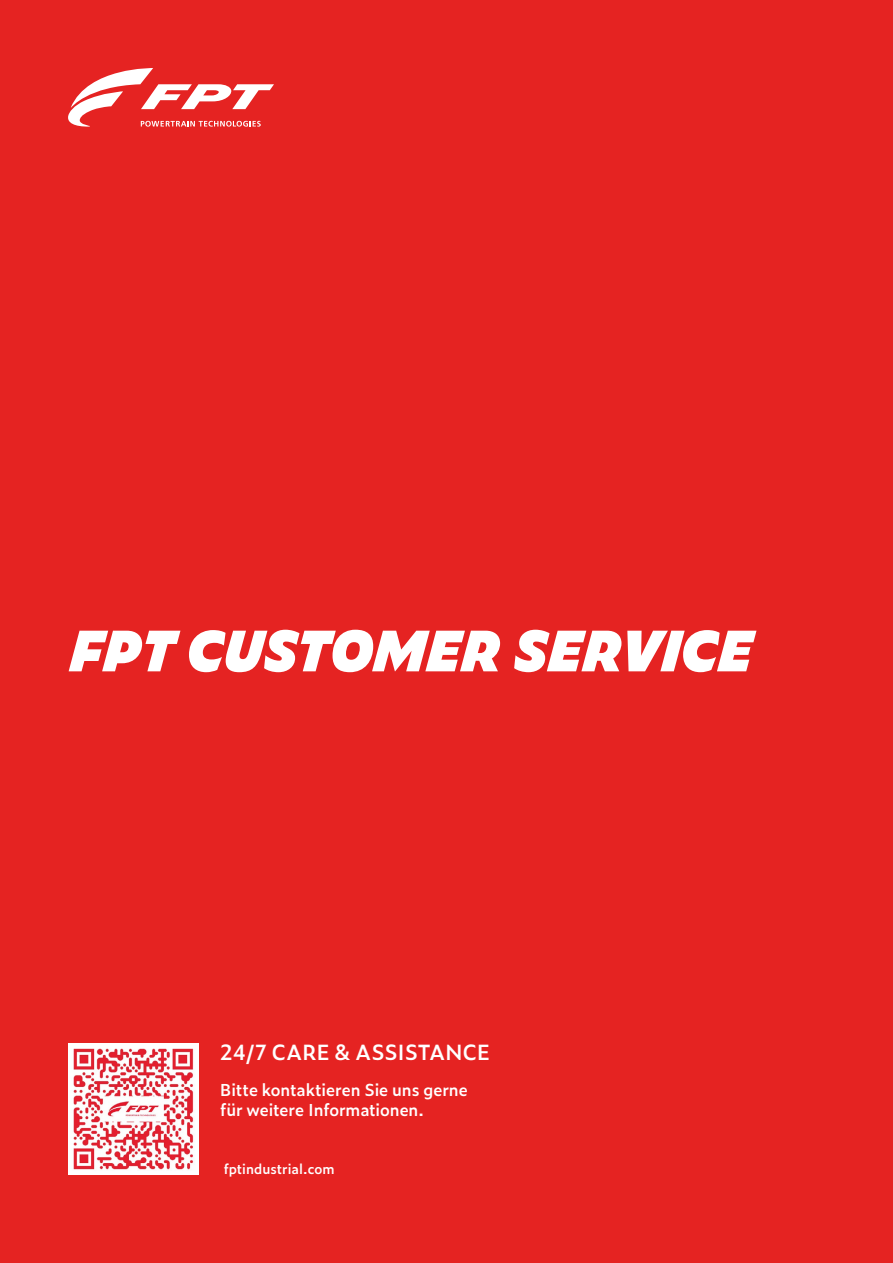
<style>
.page{position:relative;width:893px;height:1263px;background:#e52322}
.page>*{position:absolute;margin:0;border:0;box-sizing:border-box;transform-origin:0 0}
.t1{font:italic 900 54.3px "Zeitung Pro";letter-spacing:-.015em;color:#fff}
.t2{font:21px "Zeitung Pro";color:#fff}
.t3{font:16.5px/19.8px "Zeitung Pro";letter-spacing:-.005em;color:#fff}
.t4{font:13.5px "Zeitung Pro";color:#fff}
</style>
<div class="page">
<svg style="left:68px;top:68px;width:206px;height:59px"></svg>
<img style="left:68px;top:1044px;width:130px;height:130px">
<h1 class="t1" style="left:69px;top:607px;width:685px">FPT CUSTOMER SERVICE</h1>
<p class="t2" style="left:220px;top:1036px;width:271px">24/7 CARE &amp; ASSISTANCE</p>
<p class="t3" style="left:220px;top:1079px;width:249px">Bitte kontaktieren Sie uns gerne für weitere Informationen.</p>
<p class="t4" style="left:224px;top:1158px;width:112px">fptindustrial.com</p>
</div>
